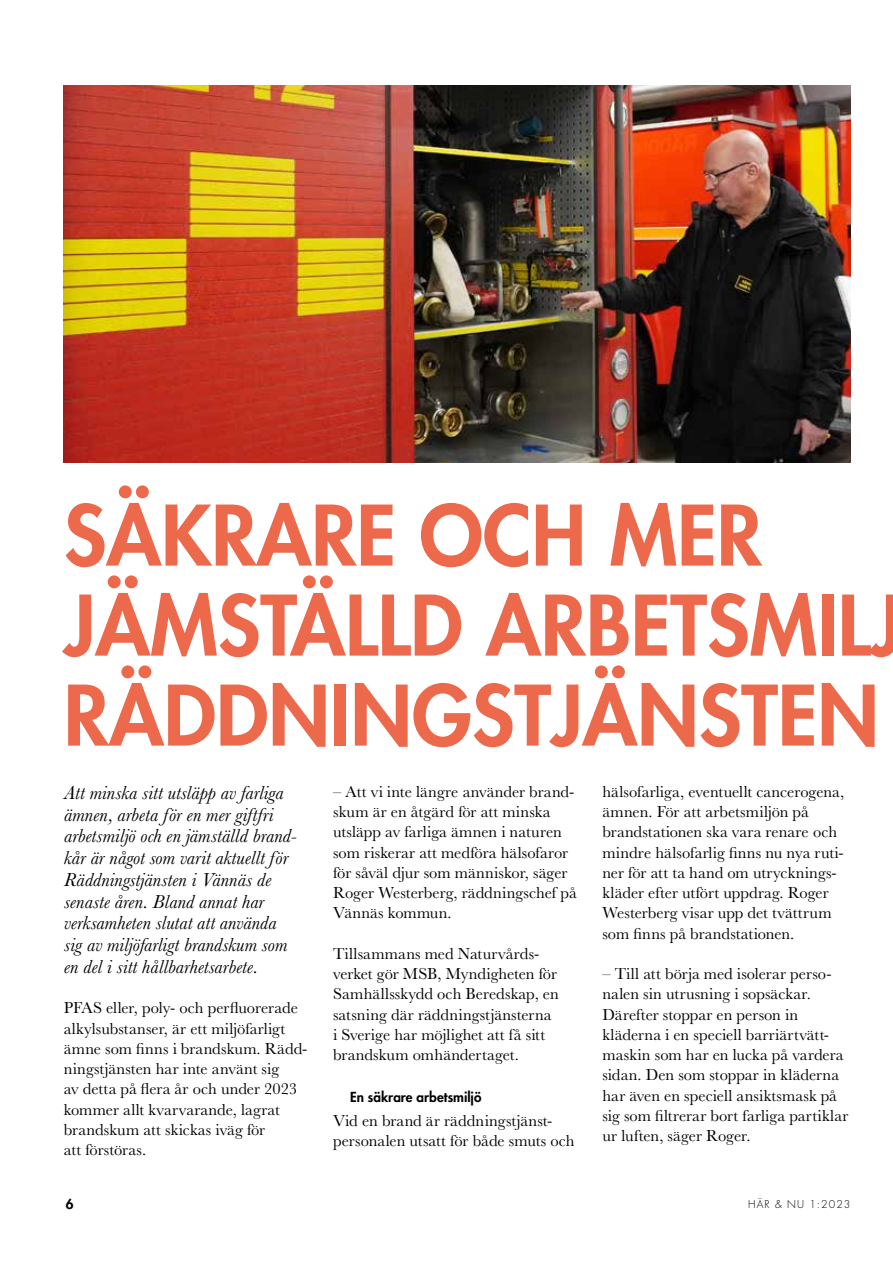
<style>
.page{position:relative;width:893px;height:1263px;background:#fff}
.page>*{position:absolute;margin:0;border:0;box-sizing:border-box;transform-origin:0 0}
.t1{font:800 81px/90px "Futura Std";color:#ed694b}
.t2{font:italic 19.5px/21.8px "Baskerville MT Pro";letter-spacing:.005em;color:#000}
.t3{font:16.5px/20.2px "Baskerville MT Pro";letter-spacing:.005em;color:#000}
.t4{font:800 13.5px "Futura Std";color:#000}
.t5{font:300 10.5px "Futura Std";letter-spacing:.1em;color:#000}
</style>
<div class="page">
<img style="left:64px;top:85px;width:786px;height:377px">
<h1 class="t1" style="left:64px;top:491px;width:840px">SÄKRARE OCH MER<br>JÄMSTÄLLD ARBETSMILJ<br>RÄDDNINGSTJÄNSTEN</h1>
<p class="t2" style="left:64px;top:782px;width:235px">Att minska sitt utsläpp av farliga ämnen, arbeta för en mer giftfri arbetsmiljö och en jämställd brand&shy;kår är något som varit aktuellt för Räddningstjänsten i Vännäs de senaste åren. Bland annat har verksamheten slutat att använda sig av miljöfarligt brandskum som en del i sitt hållbarhetsarbete.</p>
<p class="t3" style="left:64px;top:998px;width:245px">PFAS eller, poly- och perfluorerade alkylsubstanser, är ett miljöfarligt ämne som finns i brandskum. Rädd&shy;ningstjänsten har inte använt sig<br>av detta på flera år och under 2023 kommer allt kvarvarande, lagrat brandskum att skickas iväg för<br>att förstöras.</p>
<p class="t3" style="left:333px;top:781px;width:245px">– Att vi inte längre använder brand&shy;skum är en åtgärd för att minska utsläpp av farliga ämnen i naturen som riskerar att medföra hälsofaror för såväl djur som människor, säger<br>Roger Westerberg, räddningschef på<br>Vännäs kommun.</p>
<p class="t3" style="left:333px;top:943px;width:227px">Tillsammans med Naturvårds&shy;verket gör MSB, Myndigheten för<br>Samhällsskydd och Beredskap, en satsning där räddningstjänsterna i Sverige har möjlighet att få sitt brandskum omhändertaget.</p>
<p class="t4" style="left:350px;top:1088px;width:133px">En säkrare arbetsmiljö</p>
<p class="t3" style="left:333px;top:1111px;width:243px">Vid en brand är räddningstjänst&shy;personalen utsatt för både smuts och</p>
<p class="t3" style="left:602px;top:781px;width:243px">hälsofarliga, eventuellt cancerogena, ämnen. För att arbetsmiljön på brandstationen ska vara renare och mindre hälsofarlig finns nu nya ruti&shy;ner för att ta hand om utrycknings&shy;kläder efter utfört uppdrag. Roger Westerberg visar upp det tvättrum som finns på brandstationen.</p>
<p class="t3" style="left:602px;top:964px;width:248px">– Till att börja med isolerar perso&shy;nalen sin utrusning i sopsäckar.<br>Därefter stoppar en person in kläderna i en speciell barriärtvätt&shy;maskin som har en lucka på vardera sidan. Den som stoppar in kläderna har även en speciell ansiktsmask på sig som filtrerar bort farliga partiklar ur luften, säger Roger.</p>
<p class="t4" style="left:66px;top:1195px;width:9px">6</p>
<p class="t5" style="left:748px;top:1198px;width:104px">HÄR &amp; NU 1:2023</p>
</div>
